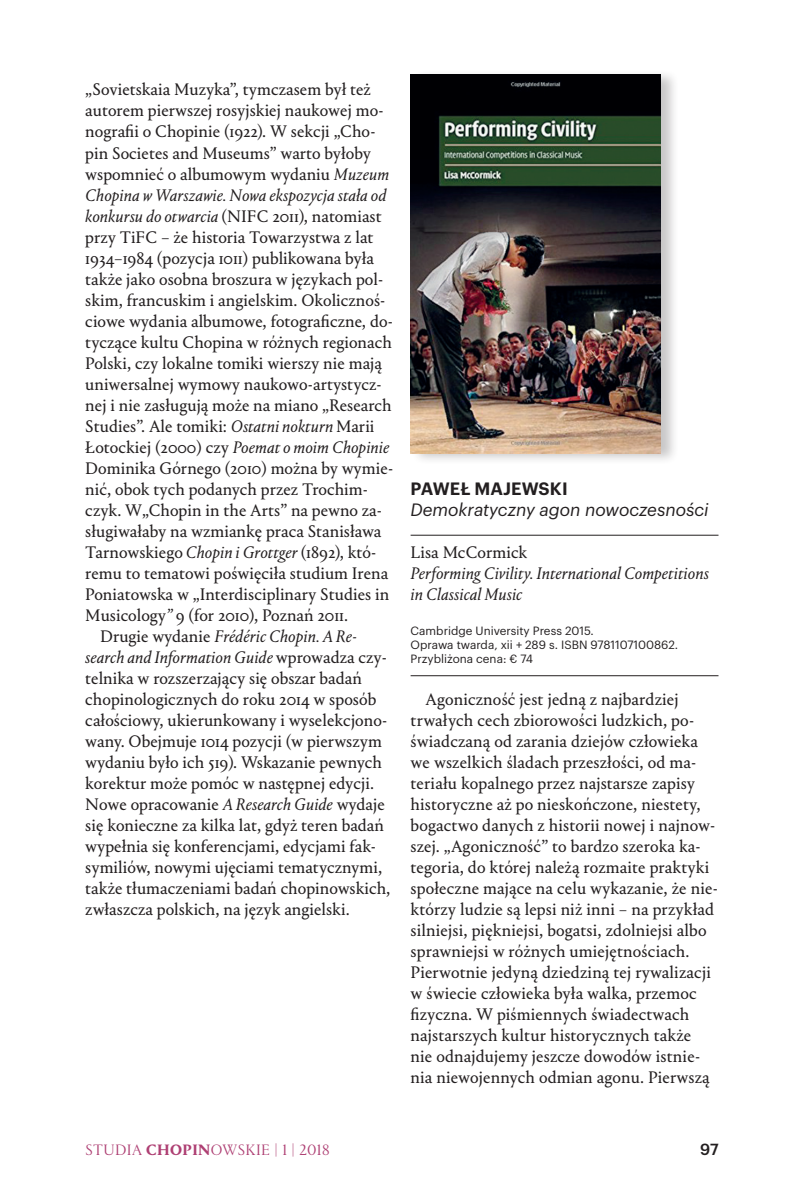
<style>
.page{position:relative;width:792px;height:1194px;background:#fff}
.page>*{position:absolute;margin:0;border:0;box-sizing:border-box;transform-origin:0 0}
.t1{font:17.5px/21px "Portrait Text";color:#231f20}
.t2{font:italic 17.5px/21px "Portrait Text";color:#231f20}
.t3{font:italic 17.5px "Graphik";color:#231f20}
.t4{font:600 17.5px "Graphik";letter-spacing:.005em;color:#231f20}
.t5{font:300 15.75px "Portrait";letter-spacing:.03em;color:#ae3f73}
.t6{font:500 15.75px "Graphik";color:#231f20}
.t7{font:11.72px/14px "Graphik";color:#231f20}
.s1{font-style:italic}
.s2{font-style:normal}
.s3{font-weight:700}
</style>
<div class="page">
<hr style="left:410px;top:535px;width:308px;height:1px;background:#231f20">
<hr style="left:410px;top:675px;width:308px;height:1px;background:#231f20">
<div style="left:410px;top:68px;width:269px;height:397px;background:#231f20;opacity:.25"></div>
<img style="left:410px;top:75px;width:250px;height:378px">
<p class="t1" style="left:85px;top:78px;width:287px">„Sovietskaia Muzyka”, tymczasem był też</p>
<p class="t1" style="left:85px;top:99px;width:299px">autorem pierwszej rosyjskiej naukowej mo-</p>
<p class="t1" style="left:85px;top:120px;width:291px">nografii o Chopinie (1922). W sekcji „Cho-</p>
<p class="t1" style="left:85px;top:141px;width:287px">pin Societes and Museums” warto byłoby</p>
<p class="t1" style="left:85px;top:162px;width:305px">wspomnieć o albumowym wydaniu <span class="s1">Muzeum</span></p>
<p class="t2" style="left:85px;top:183px;width:302px">Chopina w Warszawie. Nowa ekspozycja stała od</p>
<p class="t1" style="left:85px;top:204px;width:298px"><span class="s1">konkursu do otwarcia</span> (NIFC 2011), natomiast</p>
<p class="t1" style="left:85px;top:225px;width:290px">przy TiFC – że historia Towarzystwa z lat</p>
<p class="t1" style="left:85px;top:246px;width:290px">1934–1984 (pozycja 1011) publikowana była</p>
<p class="t1" style="left:85px;top:267px;width:299px">także jako osobna broszura w językach pol-</p>
<p class="t1" style="left:85px;top:288px;width:301px">skim, francuskim i angielskim. Okolicznoś-</p>
<p class="t1" style="left:85px;top:309px;width:309px">ciowe wydania albumowe, fotograficzne, do-</p>
<p class="t1" style="left:85px;top:330px;width:308px">tyczące kultu Chopina w różnych regionach</p>
<p class="t1" style="left:85px;top:351px;width:298px">Polski, czy lokalne tomiki wierszy nie mają</p>
<p class="t1" style="left:85px;top:372px;width:297px">uniwersalnej wymowy naukowo-artystycz-</p>
<p class="t1" style="left:85px;top:393px;width:308px">nej i nie zasługują może na miano „Research</p>
<p class="t1" style="left:85px;top:414px;width:290px">Studies”. Ale tomiki: <span class="s1">Ostatni nokturn</span> Marii</p>
<p class="t2" style="left:85px;top:435px;width:305px"><span class="s2">Łotockiej (2000) czy</span> Poemat o moim Chopinie</p>
<p class="t1" style="left:85px;top:456px;width:309px">Dominika Górnego (2010) można by wymie-</p>
<p class="t1" style="left:85px;top:477px;width:284px">nić, obok tych podanych przez Trochim-</p>
<p class="t1" style="left:85px;top:498px;width:298px">czyk. W„Chopin in the Arts” na pewno za-</p>
<p class="t1" style="left:85px;top:519px;width:297px">sługiwałaby na wzmiankę praca Stanisława</p>
<p class="t1" style="left:85px;top:540px;width:292px">Tarnowskiego <span class="s1">Chopin i Grottger</span> (1892), któ-</p>
<p class="t1" style="left:85px;top:561px;width:304px">remu to tematowi poświęciła studium Irena</p>
<p class="t1" style="left:85px;top:582px;width:305px">Poniatowska w „Interdisciplinary Studies in</p>
<p class="t1" style="left:85px;top:603px;width:264px">Musicology<span class="s1">”</span> 9 (for 2010), Poznań 2011.</p>
<p class="t2" style="left:100px;top:625px;width:256px"><span class="s2">Drugie wydanie</span> Frédéric Chopin. A Re-</p>
<p class="t2" style="left:85px;top:646px;width:303px">search and Information Guide <span class="s2">wprowadza czy-</span></p>
<p class="t1" style="left:85px;top:667px;width:278px">telnika w rozszerzający się obszar badań</p>
<p class="t1" style="left:85px;top:688px;width:292px">chopinologicznych do roku 2014 w sposób</p>
<p class="t1" style="left:85px;top:709px;width:303px">całościowy, ukierunkowany i wyselekcjono-</p>
<p class="t1" style="left:85px;top:730px;width:298px">wany. Obejmuje 1014 pozycji (w pierwszym</p>
<p class="t1" style="left:85px;top:751px;width:298px">wydaniu było ich 519). Wskazanie pewnych</p>
<p class="t1" style="left:85px;top:772px;width:290px">korektur może pomóc w następnej edycji.</p>
<p class="t1" style="left:85px;top:793px;width:301px">Nowe opracowanie <span class="s1">A Research Guide</span> wydaje</p>
<p class="t1" style="left:85px;top:814px;width:300px">się konieczne za kilka lat, gdyż teren badań</p>
<p class="t1" style="left:85px;top:835px;width:292px">wypełnia się konferencjami, edycjami fak-</p>
<p class="t1" style="left:85px;top:856px;width:298px">symiliów, nowymi ujęciami tematycznymi,</p>
<p class="t1" style="left:85px;top:877px;width:306px">także tłumaczeniami badań chopinowskich,</p>
<p class="t1" style="left:85px;top:898px;width:266px">zwłaszcza polskich, na język angielski.</p>
<p class="t4" style="left:410px;top:475px;width:158px">PAWEŁ MAJEWSKI</p>
<p class="t3" style="left:410px;top:496px;width:299px">Demokratyczny agon nowoczesności</p>
<p class="t1" style="left:410px;top:541px;width:118px">Lisa McCormick</p>
<p class="t2" style="left:410px;top:562px;width:300px">Performing Civility. International Competitions in Classical Music</p>
<p class="t7" style="left:410px;top:623px;width:269px">Cambridge U niversity Press 2015.<br>Oprawa twarda, xii + 289 s. IS BN 9781107100862.<br>Przybliżona cena: € 74</p>
<p class="t1" style="left:410px;top:688px;width:309px;text-indent:15px">Agoniczność jest jedną z najbardziej trwałych cech zbiorowości ludzkich, po&shy;świadczaną od zarania dziejów człowieka we wszelkich śladach przeszłości, od ma&shy;teriału kopalnego przez najstarsze zapisy historyczne aż po nieskończone, niestety, bogactwo danych z historii nowej i najnow&shy;szej. „Agoniczność” to bardzo szeroka ka&shy;tegoria, do której należą rozmaite praktyki społeczne mające na celu wykazanie, że nie&shy;którzy ludzie są lepsi niż inni – na przykład silniejsi, piękniejsi, bogatsi, zdolniejsi albo sprawniejsi w różnych umiejętnościach.<br>Pierwotnie jedyną dziedziną tej rywalizacji w świecie człowieka była walka, przemoc fizyczna. W piśmiennych świadectwach najstarszych kultur historycznych także<br>nie odnajdujemy jeszcze dowodów istnie&shy;nia niewojennych odmian agonu. Pierwszą</p>
<p class="t5" style="left:85px;top:1139px;width:245px">STUDIA <span class="s3">CHOPIN</span>OWSKIE | 1 | 2018</p>
<p class="t6" style="left:699px;top:1137px;width:20px">97</p>
</div>
